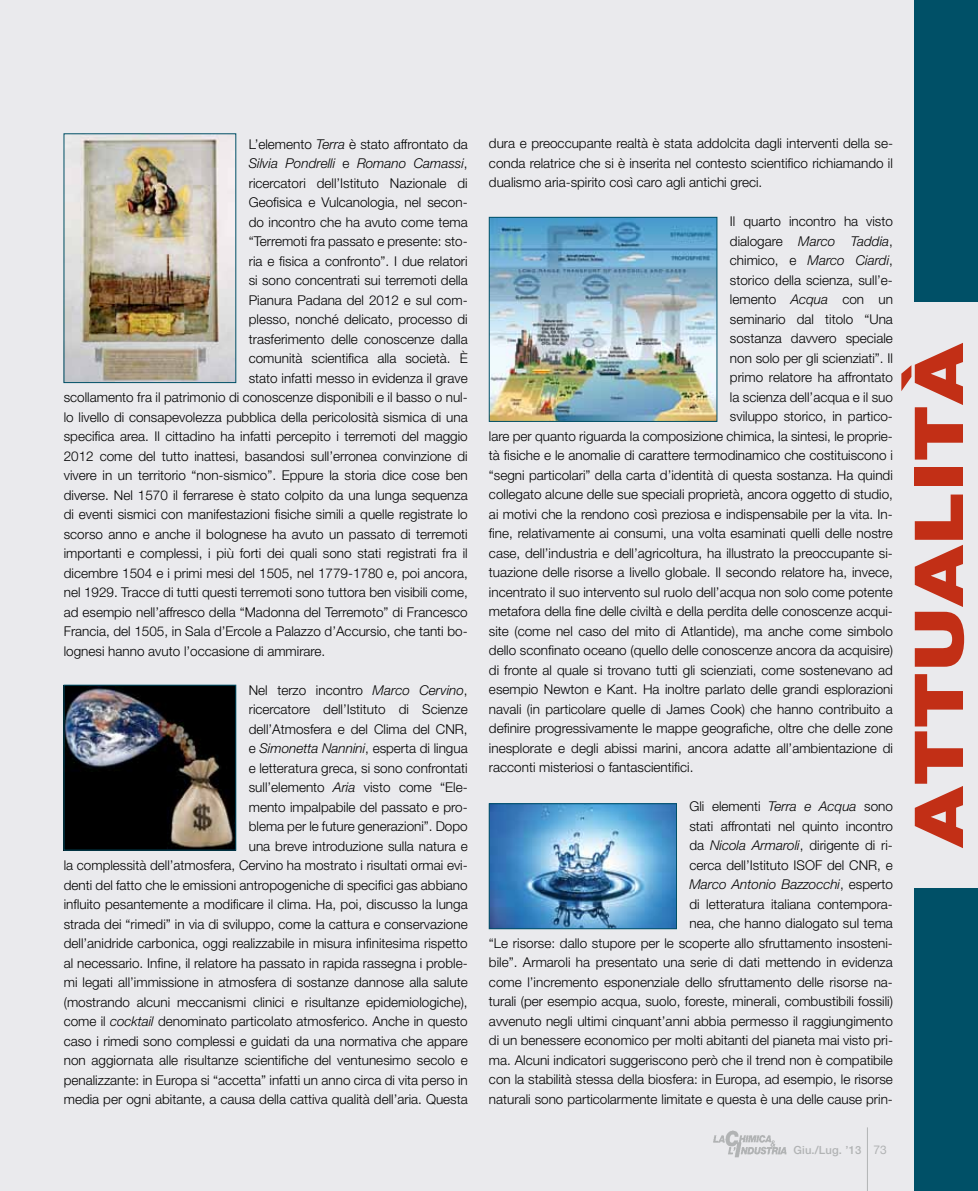
<style>
.page{position:relative;width:978px;height:1191px;background:#eaeaed}
.page>*{position:absolute;margin:0;border:0;box-sizing:border-box;transform-origin:0 0}
.t1{font:900 67.5px "Helvetica Neue LT Std";letter-spacing:.01em;color:#c22f16;scale:1.25 1}
.t2{font:300 13.5px/19.5px "Helvetica Neue LT Std";color:#000;text-align:right}
.t3{font:italic 300 13.5px "Helvetica Neue LT Std";color:#000}
.t4{font:500 11.25px "Helvetica Neue LT Std";letter-spacing:.01em;color:#b1b3b4}
.s1{font-style:italic}
.s2{font-style:normal}
.s3{font-family:"Helvetica Neue";font-weight:400;font-size:12px}
</style>
<div class="page">
<div style="left:914px;top:0;width:64px;height:302px;background:#005067"></div>
<div style="left:914px;top:889px;width:64px;height:302px;background:#005067"></div>
<hr style="left:867px;top:1127px;width:1px;height:64px;background:#b1b3b4">
<img style="left:713px;top:1130px;width:74px;height:28px">
<img style="left:66px;top:136px;width:168px;height:245px">
<img style="left:66px;top:687px;width:168px;height:161px">
<div style="left:64px;top:685px;width:172px;height:165px;border:1px solid #005067"></div>
<img style="left:491px;top:219px;width:224px;height:200px">
<div style="left:489px;top:217px;width:228px;height:204px;border:1px solid #005067"></div>
<img style="left:491px;top:805px;width:184px;height:122px">
<div style="left:489px;top:803px;width:188px;height:126px;border:1px solid #005067"></div>
<p class="t2" style="left:249px;top:134px;width:220px">L’elemento <span class="s1">Terra</span> è stato affrontato da</p>
<p class="t3" style="left:249px;top:155px;width:220px">Silvia Pondrelli <span class="s2">e</span> Romano Camassi<span class="s2">,</span></p>
<p class="t2" style="left:249px;top:173px;width:220px">ricercatori dell’Istituto Nazionale di</p>
<p class="t2" style="left:249px;top:192px;width:220px">Geofisica e Vulcanologia, nel secon-</p>
<p class="t2" style="left:249px;top:212px;width:220px">do incontro che ha avuto come tema</p>
<p class="t2" style="left:249px;top:231px;width:220px">“Terremoti fra passato e presente: sto-</p>
<p class="t2" style="left:249px;top:251px;width:220px">ria e fisica a confronto”. I due relatori</p>
<p class="t2" style="left:249px;top:270px;width:220px">si sono concentrati sui terremoti della</p>
<p class="t2" style="left:249px;top:290px;width:220px">Pianura Padana del 2012 e sul com-</p>
<p class="t2" style="left:249px;top:309px;width:220px">plesso, nonché delicato, processo di</p>
<p class="t2" style="left:249px;top:329px;width:220px">trasferimento delle conoscenze dalla</p>
<p class="t2" style="left:249px;top:348px;width:220px">comunità scientifica alla società. È</p>
<p class="t2" style="left:249px;top:368px;width:220px">stato infatti messo in evidenza il grave</p>
<p class="t2" style="left:64px;top:387px;width:405px">scollamento fra il patrimonio di conoscenze disponibili e il basso o nul-</p>
<p class="t2" style="left:64px;top:407px;width:405px">lo livello di consapevolezza pubblica della pericolosità sismica di una</p>
<p class="t2" style="left:64px;top:426px;width:405px">specifica area. Il cittadino ha infatti percepito i terremoti del maggio</p>
<p class="t2" style="left:64px;top:446px;width:405px">2012 come del tutto inattesi, basandosi sull’erronea convinzione di</p>
<p class="t2" style="left:64px;top:465px;width:405px">vivere in un territorio “non-sismico”. Eppure la storia dice cose ben</p>
<p class="t2" style="left:64px;top:485px;width:405px">diverse. Nel 1570 il ferrarese è stato colpito da una lunga sequenza</p>
<p class="t2" style="left:64px;top:504px;width:405px">di eventi sismici con manifestazioni fisiche simili a quelle registrate lo</p>
<p class="t2" style="left:64px;top:524px;width:405px">scorso anno e anche il bolognese ha avuto un passato di terremoti</p>
<p class="t2" style="left:64px;top:543px;width:405px">importanti e complessi, i più forti dei quali sono stati registrati fra il</p>
<p class="t2" style="left:64px;top:563px;width:405px">dicembre 1504 e i primi mesi del 1505, nel 1779-1780 e, poi ancora,</p>
<p class="t2" style="left:64px;top:582px;width:405px">nel 1929. Tracce di tutti questi terremoti sono tuttora ben visibili come,</p>
<p class="t2" style="left:64px;top:602px;width:405px">ad esempio nell’affresco della “Madonna del Terremoto” di Francesco</p>
<p class="t2" style="left:64px;top:621px;width:405px">Francia, del 1505, in Sala d’Ercole a Palazzo d’Accursio, che tanti bo-</p>
<p class="t2" style="left:64px;top:641px;width:263px">lognesi hanno avuto l’occasione di ammirare.</p>
<p class="t2" style="left:64px;top:680px;width:405px">Nel terzo incontro <span class="s1">Marco Cervino</span>,<br>ricercatore dell’Istituto di Scienze<br>dell’Atmosfera e del Clima del CNR,<br>e <span class="s1">Simonetta Nannini</span>, esperta di lingua<br>e letteratura greca, si sono confrontati<br>sull’elemento <span class="s1">Aria</span> visto come “Ele-<br>mento impalpabile del passato e pro-<br>blema per le future generazioni”. Dopo<br>una breve introduzione sulla natura e<br>la complessità dell’atmosfera, Cervino ha mostrato i risultati ormai evi&shy;denti del fatto che le emissioni antropogeniche di specifici gas abbiano influito pesantemente a modificare il clima. Ha, poi, discusso la lunga strada dei “rimedi” in via di sviluppo, come la cattura e conservazione dell’anidride carbonica, oggi realizzabile in misura infinitesima rispetto al necessario. Infine, il relatore ha passato in rapida rassegna i proble&shy;mi legati all’immissione in atmosfera di sostanze dannose alla salute (mostrando alcuni meccanismi clinici e risultanze epidemiologiche), come il <span class="s1">cocktail</span> denominato particolato atmosferico. Anche in questo caso i rimedi sono complessi e guidati da una normativa che appare non aggiornata alle risultanze scientifiche del ventunesimo secolo e penalizzante: in Europa si “accetta” infatti un anno circa di vita perso in media per ogni abitante, a causa della cattiva qualità dell’aria. Questa</p>
<p class="t2" style="left:489px;top:133px;width:405px;text-align:justify">dura e preoccupante realtà è stata addolcita dagli interventi della se&shy;conda relatrice che si è inserita nel contesto scientifico richiamando il dualismo aria-spirito così caro agli antichi greci.</p>
<p class="t2" style="left:730px;top:211px;width:165px">Il quarto incontro ha visto</p>
<p class="t3" style="left:730px;top:233px;width:165px"><span class="s2">dialogare</span> Marco Taddia<span class="s2">,</span></p>
<p class="t3" style="left:730px;top:252px;width:165px"><span class="s2">chimico, e</span> Marco Ciardi<span class="s2">,</span></p>
<p class="t2" style="left:730px;top:270px;width:164px">storico della scienza, sull’e-</p>
<p class="t2" style="left:730px;top:289px;width:165px">lemento <span class="s1">Acqua</span> con un</p>
<p class="t2" style="left:730px;top:309px;width:164px">seminario dal titolo “Una</p>
<p class="t2" style="left:730px;top:328px;width:165px">sostanza davvero speciale</p>
<p class="t2" style="left:730px;top:348px;width:165px">non solo per gli scienziati”. Il</p>
<p class="t2" style="left:730px;top:367px;width:165px">primo relatore ha affrontato</p>
<p class="t2" style="left:730px;top:387px;width:164px">la scienza dell’acqua e il suo</p>
<p class="t2" style="left:730px;top:406px;width:165px">sviluppo storico, in partico-</p>
<p class="t2" style="left:489px;top:426px;width:405px">lare per quanto riguarda la composizione chimica, la sintesi, le proprie-</p>
<p class="t2" style="left:489px;top:445px;width:405px">tà fisiche e le anomalie di carattere termodinamico che costituiscono i</p>
<p class="t2" style="left:489px;top:465px;width:405px">“segni particolari” della carta d’identità di questa sostanza. Ha quindi</p>
<p class="t2" style="left:489px;top:484px;width:405px">collegato alcune delle sue speciali proprietà, ancora oggetto di studio,</p>
<p class="t2" style="left:489px;top:504px;width:405px">ai motivi che la rendono così preziosa e indispensabile per la vita. In-</p>
<p class="t2" style="left:489px;top:523px;width:405px">fine, relativamente ai consumi, una volta esaminati quelli delle nostre</p>
<p class="t2" style="left:489px;top:543px;width:405px">case, dell’industria e dell’agricoltura, ha illustrato la preoccupante si-</p>
<p class="t2" style="left:489px;top:562px;width:405px">tuazione delle risorse a livello globale. Il secondo relatore ha, invece,</p>
<p class="t2" style="left:489px;top:582px;width:405px">incentrato il suo intervento sul ruolo dell’acqua non solo come potente</p>
<p class="t2" style="left:489px;top:601px;width:405px">metafora della fine delle civiltà e della perdita delle conoscenze acqui-</p>
<p class="t2" style="left:489px;top:621px;width:405px">site (come nel caso del mito di Atlantide), ma anche come simbolo</p>
<p class="t2" style="left:489px;top:640px;width:405px">dello sconfinato oceano (quello delle conoscenze ancora da acquisire)</p>
<p class="t2" style="left:489px;top:660px;width:405px">di fronte al quale si trovano tutti gli scienziati, come sostenevano ad</p>
<p class="t2" style="left:489px;top:679px;width:405px">esempio Newton e Kant. Ha inoltre parlato delle grandi esplorazioni</p>
<p class="t2" style="left:489px;top:699px;width:405px">navali (in particolare quelle di James Cook) che hanno contribuito a</p>
<p class="t2" style="left:489px;top:718px;width:405px">definire progressivamente le mappe geografiche, oltre che delle zone</p>
<p class="t2" style="left:489px;top:738px;width:405px">inesplorate e degli abissi marini, ancora adatte all’ambientazione di</p>
<p class="t2" style="left:489px;top:757px;width:206px">racconti misteriosi o fantascientifici.</p>
<p class="t2" style="left:489px;top:796px;width:405px">Gli elementi <span class="s1">Terra e Acqua</span> sono<br>stati affrontati nel quinto incontro<br>da <span class="s1">Nicola Armaroli</span>, dirigente di ri-<br>cerca dell’Istituto ISOF del CNR, e<br><span class="s1">Marco Antonio Bazzocchi</span>, esperto<br>di letteratura italiana contempora-<br>nea, che hanno dialogato sul tema<br>“Le risorse: dallo stupore per le scoperte allo sfruttamento insosteni&shy;bile”. Armaroli ha presentato una serie di dati mettendo in evidenza come l’incremento esponenziale dello sfruttamento delle risorse na&shy;turali (per esempio acqua, suolo, foreste, minerali, combustibili fossili) avvenuto negli ultimi cinquant’anni abbia permesso il raggiungimento di un benessere economico per molti abitanti del pianeta mai visto pri&shy;ma. Alcuni indicatori suggeriscono però che il trend non è compatibile con la stabilità stessa della biosfera: in Europa, ad esempio, le risorse naturali sono particolarmente limitate e questa è una delle cause prin-</p>
<h1 class="t1" style="left:899px;top:847px;width:406px;rotate:-90deg">ATTUALITÀ</h1>
<p class="t4" style="left:794px;top:1143px;width:95px">Giu./Lug. ’13 <span class="s3">73</span></p>
</div>
